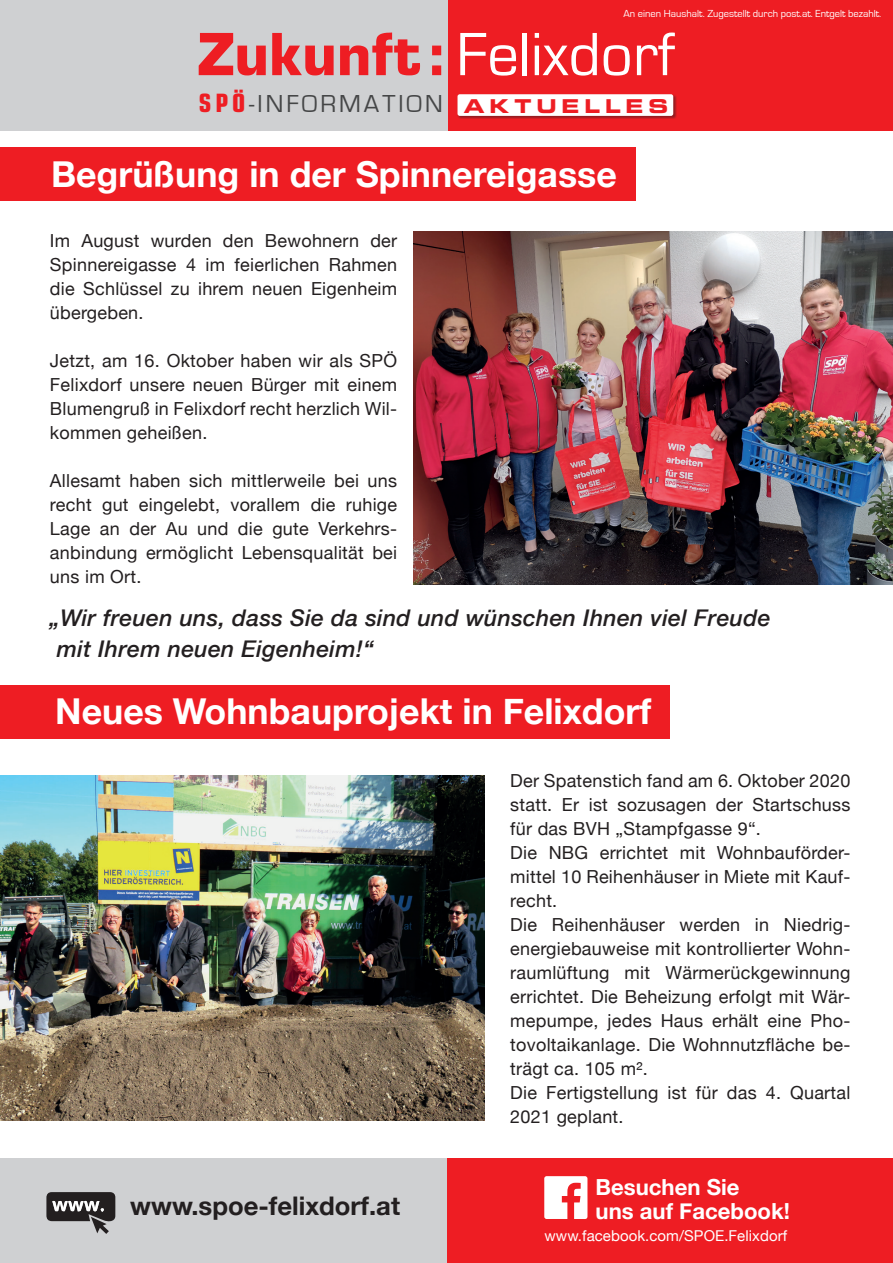
<style>
.page{position:relative;width:893px;height:1263px;background:#fff}
.page>*{position:absolute;margin:0;border:0;box-sizing:border-box;transform-origin:0 0}
.t1{font:63.3px "Eurostile";color:#fff}
.t2{font:700 35.7px "Helvetica Neue";color:#fff}
.t3{font:700 25.65px "Helvetica Neue";color:#231f20}
.t4{font:25.35px "Eurostile";letter-spacing:.12em;color:#454647}
.t5{font:italic 500 22.95px/31.2px "Helvetica Neue";letter-spacing:.015em;color:#231f20}
.t6{font:700 22.2px "Helvetica Neue";color:#fff}
.t7{font:18px/24px "Helvetica Neue";letter-spacing:.015em;color:#231f20;text-align:justify}
.t8{font:15px "Helvetica Neue";letter-spacing:.005em;color:#fff}
.t9{font:10.5px "Eurostile";color:#fff}
.s1{font-weight:900;color:#ee1d23}
.s2{font-family:"Eurostile LT Std";font-weight:700;font-stretch:condensed;color:#ee1d23}
.s3{font-family:"Eurostile LT Std Bold Ex 2";font-size:19.05px;color:#ee1d23}
</style>
<div class="page">
<div style="left:0;top:148px;width:635px;height:53px;background:#ee1d23"></div>
<div style="left:0;top:685px;width:669px;height:54px;background:#ee1d23"></div>
<div style="left:448px;top:0;width:445px;height:130px;background:#ee1d23"></div>
<div style="left:0;top:0;width:447px;height:130px;background:#cfd0d2"></div>
<div style="left:457px;top:94px;width:220px;height:25px;background:#231f20;opacity:.44"></div>
<div style="left:457px;top:94px;width:216px;height:22px;background:#fff;border-radius:2px"></div>
<div style="left:446px;top:1159px;width:447px;height:104px;background:#ee1d23"></div>
<div style="left:0;top:1159px;width:446px;height:104px;background:#cfd0d2"></div>
<svg style="left:544px;top:1176px;width:43px;height:43px"></svg>
<svg style="left:46px;top:1192px;width:69px;height:42px"></svg>
<img style="left:414px;top:232px;width:479px;height:353px">
<img style="left:0;top:776px;width:485px;height:344px">
<p class="t9" style="left:623px;top:7px;width:259px">An einen Haushalt. Zugestellt durch post.at. Entgelt bezahlt.</p>
<h1 class="t1" style="left:197px;top:20px;width:479px"><span class="s1">Zukunft :</span> Felixdorf</h1>
<h3 class="t4" style="left:199px;top:90px;width:471px"><span class="s2">SPÖ</span>-INFORMATION <span class="s3">AKTUELLES</span></h3>
<h2 class="t2" style="left:51px;top:146px;width:567px">Begrüßung in der Spinnereigasse</h2>
<p class="t7" style="left:50px;top:229px;width:349px">Im August wurden den Bewohnern der Spinnereigasse 4 im feierlichen Rahmen die Schlüssel zu ihrem neuen Eigenheim übergeben.</p>
<p class="t7" style="left:50px;top:349px;width:349px">Jetzt, am 16. Oktober haben wir als SPÖ Felixdorf unsere neuen Bürger mit einem Blumengruß in Felixdorf recht herzlich Wil&shy;kommen geheißen.</p>
<p class="t7" style="left:50px;top:469px;width:349px">Allesamt haben sich mittlerweile bei uns recht gut eingelebt, vorallem die ruhige Lage an der Au und die gute Verkehrs&shy;anbindung ermöglicht Lebensqualität bei uns im Ort.</p>
<p class="t5" style="left:50px;top:601px;width:722px">„Wir freuen uns, dass Sie da sind und wünschen Ihnen viel Freude mit Ihrem neuen Eigenheim!“</p>
<h2 class="t2" style="left:55px;top:684px;width:598px">Neues Wohnbauprojekt in Felixdorf</h2>
<p class="t7" style="left:510px;top:770px;width:342px;text-align:left">Der Spatenstich fand am 6. Oktober 2020 statt. Er ist sozusagen der Startschuss für das BVH „Stampfgasse 9“.<br>Die NBG errichtet mit Wohnbauförder&shy;mittel 10 Reihenhäuser in Miete mit Kauf&shy;recht.<br>Die Reihenhäuser werden in Niedrig&shy;energiebauweise mit kontrollierter Wohn&shy;raumlüftung mit Wärmerückgewinnung errichtet. Die Beheizung erfolgt mit Wär&shy;mepumpe, jedes Haus erhält eine Pho&shy;tovoltaikanlage. Die Wohnnutzfläche be&shy;trägt ca. 105 m².<br>Die Fertigstellung ist für das 4. Quartal 2021 geplant.</p>
<p class="t6" style="left:595px;top:1169px;width:145px">Besuchen Sie</p>
<h3 class="t3" style="left:130px;top:1185px;width:271px">www.spoe-felixdorf.at</h3>
<p class="t6" style="left:595px;top:1193px;width:196px">uns auf Facebook!</p>
<p class="t8" style="left:544px;top:1225px;width:244px">www.facebook.com/SPOE.Felixdorf</p>
</div>
